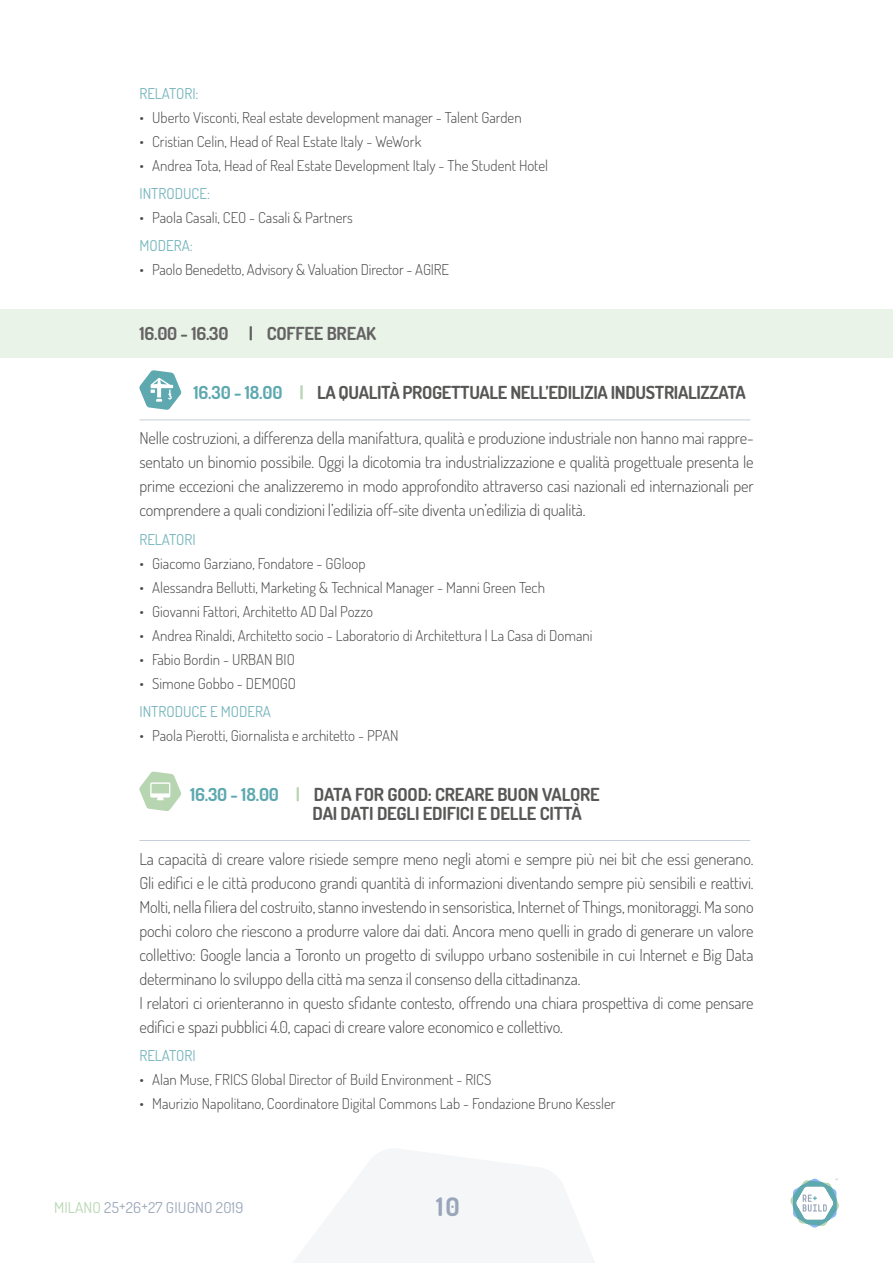
<style>
.page{position:relative;width:893px;height:1263px;background:#fff}
.page>*{position:absolute;margin:0;border:0;box-sizing:border-box;transform-origin:0 0}
.t1{font:700 25.5px "Dosis";color:#99a6ba}
.t2{font:700 18px/19.2px "Dosis";letter-spacing:-.02em;color:#575756}
.t3{font:700 18px "Dosis";letter-spacing:-.01em;color:#646363}
.t4{font:300 16.5px/24px "Dosis";letter-spacing:-.01em;color:#4a4a49;text-align:justify}
.t5{font:300 15px "Dosis";color:#4a4a49}
.t6{font:15px "Dosis";color:#76b5bc}
.t7{font:15px "Dosis";letter-spacing:.01em;color:#99a6ba}
.s1{color:#5ea8b0}
.s2{color:#b8d6b3}
</style>
<div class="page">
<svg style="left:790px;top:1179px;width:49px;height:48px"></svg>
<div style="left:0;top:309px;width:893px;height:49px;background:#eaf3e8"></div>
<svg style="left:139px;top:370px;width:42px;height:40px"></svg>
<hr style="left:139px;top:419px;width:611px;height:1px;background:#c7ced9">
<svg style="left:139px;top:771px;width:42px;height:40px"></svg>
<hr style="left:139px;top:840px;width:611px;height:1px;background:#c7ced9">
<p class="t6" style="left:139px;top:84px;width:61px">RELATORI:</p>
<p class="t5" style="left:139px;top:108px;width:384px">• Uberto Visconti, Real estate development manager - Talent Garden</p>
<p class="t5" style="left:139px;top:132px;width:283px">• Cristian Celin, Head of Real Estate Italy - WeWork</p>
<p class="t5" style="left:139px;top:156px;width:410px">• Andrea Tota, Head of Real Estate Development Italy - The Student Hotel</p>
<p class="t6" style="left:139px;top:184px;width:72px">INTRODUCE:</p>
<p class="t5" style="left:139px;top:208px;width:215px">• Paola Casali, CEO - Casali &amp; Partners</p>
<p class="t6" style="left:139px;top:236px;width:55px">MODERA:</p>
<p class="t5" style="left:139px;top:260px;width:311px">• Paolo Benedetto, Advisory &amp; Valuation Director - AGIRE</p>
<p class="t3" style="left:139px;top:321px;width:238px">16.00 - 16.30 | COFFEE BREAK</p>
<p class="t2" style="left:194px;top:383px;width:554px"><span class="s1">16.30 - 18.00</span> <span class="s2">|</span> LA QUALITÀ PROGETTUALE NELL’EDILIZIA INDUSTRIALIZZATA</p>
<p class="t4" style="left:139px;top:426px;width:616px">Nelle costruzioni, a differenza della manifattura, qualità e produzione industriale non hanno mai rappre&shy;sentato un binomio possibile. Oggi la dicotomia tra industrializzazione e qualità progettuale presenta le prime eccezioni che analizzeremo in modo approfondito attraverso casi nazionali ed internazionali per comprendere a quali condizioni l’edilizia off-site diventa un’edilizia di qualità.</p>
<p class="t6" style="left:139px;top:529px;width:58px">RELATORI</p>
<p class="t5" style="left:139px;top:553px;width:228px">• Giacomo Garziano, Fondatore - GGloop</p>
<p class="t5" style="left:139px;top:577px;width:407px">• Alessandra Bellutti, Marketing &amp; Technical Manager - Manni Green Tech</p>
<p class="t5" style="left:139px;top:601px;width:235px">• Giovanni Fattori, Architetto AD Dal Pozzo</p>
<p class="t5" style="left:139px;top:625px;width:455px">• Andrea Rinaldi, Architetto socio - Laboratorio di Architettura | La Casa di Domani</p>
<p class="t5" style="left:139px;top:649px;width:157px">• Fabio Bordin - URBAN BIO</p>
<p class="t5" style="left:139px;top:673px;width:158px">• Simone Gobbo - DEMOGO</p>
<p class="t6" style="left:139px;top:701px;width:133px">INTRODUCE E MODERA</p>
<p class="t5" style="left:139px;top:725px;width:261px">• Paola Pierotti, Giornalista e architetto - PPAN</p>
<p class="t2" style="left:312px;top:784px;width:289px;text-indent:-122px"><span class="s1">16.30 - 18.00</span> <span class="s2">|</span> DATA FOR GOOD: CREARE BUON VALORE<br>DAI DATI DEGLI EDIFICI E DELLE CITTÀ</p>
<p class="t4" style="left:139px;top:846px;width:616px;text-align:left">La capacità di creare valore risiede sempre meno negli atomi e sempre più nei bit che essi generano.<br>Gli edifici e le città producono grandi quantità di informazioni diventando sempre più sensibili e reattivi.<br>Molti, nella filiera del costruito, stanno investendo in sensoristica, Internet of Things, monitoraggi. Ma sono pochi coloro che riescono a produrre valore dai dati. Ancora meno quelli in grado di generare un valore collettivo: Google lancia a Toronto un progetto di sviluppo urbano sostenibile in cui Internet e Big Data determinano lo sviluppo della città ma senza il consenso della cittadinanza.<br>I relatori ci orienteranno in questo sfidante contesto, offrendo una chiara prospettiva di come pensare edifici e spazi pubblici 4.0, capaci di creare valore economico e collettivo.</p>
<p class="t6" style="left:139px;top:1046px;width:58px">RELATORI</p>
<p class="t5" style="left:139px;top:1070px;width:353px">• Alan Muse, FRICS Global Director of Build Environment - RICS</p>
<p class="t5" style="left:139px;top:1094px;width:478px">• Maurizio Napolitano, Coordinatore Digital Commons Lab - Fondazione Bruno Kessler</p>
<p class="t7" style="left:54px;top:1198px;width:191px"><span class="s2">MILANO</span> 25+26+27 GIUGNO 2019</p>
<h1 class="t1" style="left:436px;top:1190px;width:25px">10</h1>
</div>
